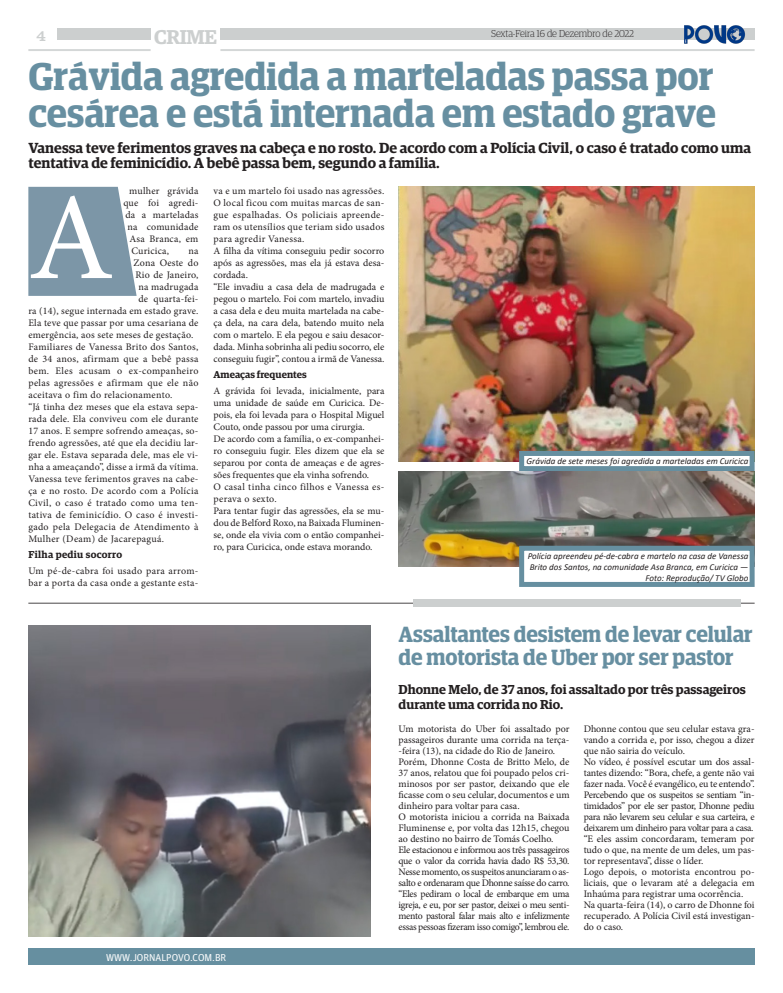
<style>
.page{position:relative;width:783px;height:993px;background:#fff}
.page>*{position:absolute;margin:0;border:0;box-sizing:border-box;transform-origin:0 0}
.t1{font:124px "Minion Pro";color:#fff}
.t2{font:600 38.7px/36.6px "Guardian Egyptian Display";color:#678fa1}
.t3{font:600 22.1px/23px "Guardian Egyptian Display";letter-spacing:-.005em;color:#678fa1}
.t4{font:600 20px "Guardian Egyptian";letter-spacing:-.02em;color:#cccfcf}
.t5{font:16px "Clarendon BT";color:#cccfcf}
.t6{font:600 14.6px/14.6px "Guardian Egyptian";color:#231f20}
.t7{font:600 13px/15px "Guardian Egyptian";color:#231f20}
.t8{font:10px/12px "Minion Pro";color:#231f20;text-align:justify}
.t9{font:10px "Minion Pro";letter-spacing:.02em;color:#231f20}
.t10{font:10px/12px "Minion Pro";letter-spacing:.03em;color:#231f20}
.t11{font:300 10px "Guardian Egyptian Display";color:#231f20}
.t12{font:10px "Guardian Agate Sans G1 D Regular";color:#fff}
.t13{font:600 10px "Guardian Egyptian";letter-spacing:.03em;color:#231f20}
.t14{font:600 10px "Guardian Egyptian";letter-spacing:.005em;color:#231f20}
.t15{font:italic 9px/10.8px "Calibri";color:#231f20;text-align:right}
</style>
<div class="page">
<div style="left:28px;top:947px;width:726px;height:17px;background:#668fa0"></div>
<div style="left:220px;top:28px;width:534px;height:12px;background:#cccfcf"></div>
<div style="left:57px;top:28px;width:94px;height:12px;background:#cccfcf"></div>
<hr style="left:28px;top:49px;width:123px;height:2px;background:#cccfcf">
<hr style="left:220px;top:49px;width:534px;height:2px;background:#cccfcf">
<svg style="left:28px;top:187px;width:108px;height:109px;background:#879eae"></svg>
<hr style="left:28px;top:602px;width:726px;height:1px;background:#231f20">
<div style="left:412px;top:599px;width:328px;height:7px;background:#cccfcf"></div>
<img style="left:398px;top:187px;width:356px;height:274px">
<div style="left:519px;top:451px;width:235px;height:20px;background:#fff;border:5px solid #668fa0"></div>
<img style="left:398px;top:471px;width:356px;height:95px">
<div style="left:519px;top:545px;width:235px;height:41px;background:#fff;border:5px solid #668fa0"></div>
<img style="left:28px;top:625px;width:342px;height:311px">
<img style="left:684px;top:25px;width:61px;height:19px">
<h3 class="t5" style="left:36px;top:25px;width:11px">4</h3>
<p class="t11" style="left:491px;top:28px;width:144px">Sexta-Feira 16 de Dezembro de 2022</p>
<h3 class="t4" style="left:154px;top:22px;width:64px">CRIME</h3>
<p class="t2" style="left:28px;top:58px;width:689px">Grávida agredida a marteladas passa por cesárea e está internada em estado grave</p>
<p class="t6" style="left:28px;top:140px;width:724px">Vanessa teve ferimentos graves na cabeça e no rosto. De acordo com a Polícia Civil, o caso é tratado como uma tentativa de feminicídio. A bebê passa bem, segundo a família.</p>
<p class="t9" style="left:129px;top:184px;width:71px">mulher grávida</p>
<p class="t8" style="left:123px;top:197px;width:77px">que foi agredi-</p>
<p class="t9" style="left:125px;top:208px;width:74px">da a marteladas</p>
<p class="t9" style="left:127px;top:220px;width:73px">na comunidade</p>
<p class="t9" style="left:129px;top:232px;width:70px">Asa Branca, em</p>
<p class="t9" style="left:131px;top:244px;width:39px">Curicica,</p>
<p class="t8" style="left:188px;top:245px;width:12px">na</p>
<p class="t9" style="left:133px;top:256px;width:67px">Zona Oeste do</p>
<p class="t9" style="left:135px;top:268px;width:64px">Rio de Janeiro,</p>
<p class="t9" style="left:138px;top:280px;width:61px">na madrugada</p>
<p class="t9" style="left:138px;top:292px;width:62px">de quarta-fei-</p>
<p class="t9" style="left:28px;top:304px;width:171px">ra (14), segue internada em estado grave.</p>
<p class="t9" style="left:28px;top:316px;width:171px">Ela teve que passar por uma cesariana de</p>
<p class="t9" style="left:28px;top:328px;width:166px">emergência, aos sete meses de gestação.</p>
<p class="t8" style="left:28px;top:341px;width:172px">Familiares de Vanessa Brito dos Santos, de 34 anos, afirmam que a bebê passa bem. Eles acusam o ex-companheiro pelas agressões e afirmam que ele não aceitava o fim do relacionamento.</p>
<p class="t8" style="left:28px;top:401px;width:172px">“Já tinha dez meses que ela estava sepa&shy;rada dele. Ela conviveu com ele durante 17 anos. E sempre sofrendo ameaças, so&shy;frendo agressões, até que ela decidiu lar&shy;gar ele. Estava separada dele, mas ele vi&shy;nha a ameaçando”, disse a irmã da vítima.</p>
<p class="t8" style="left:28px;top:473px;width:172px">Vanessa teve ferimentos graves na cabe&shy;ça e no rosto. De acordo com a Polícia Civil, o caso é tratado como uma ten&shy;tativa de feminicídio. O caso é investi&shy;gado pela Delegacia de Atendimento à Mulher (Deam) de Jacarepaguá.</p>
<p class="t13" style="left:28px;top:547px;width:95px">Filha pediu socorro</p>
<p class="t10" style="left:28px;top:565px;width:172px">Um pé-de-cabra foi usado para arrom&shy;bar a porta da casa onde a gestante esta-</p>
<p class="t8" style="left:213px;top:185px;width:172px">va e um martelo foi usado nas agressões.<br>O local ficou com muitas marcas de san&shy;gue espalhadas. Os policiais apreende&shy;ram os utensílios que teriam sido usados para agredir Vanessa.</p>
<p class="t8" style="left:213px;top:245px;width:172px">A filha da vítima conseguiu pedir socorro após as agressões, mas ela já estava desa&shy;cordada.</p>
<p class="t8" style="left:213px;top:281px;width:172px">“Ele invadiu a casa dela de madrugada e pegou o martelo. Foi com martelo, invadiu a casa dela e deu muita martelada na cabe&shy;ça dela, na cara dela, batendo muito nela com o martelo. E ela pegou e saiu desacor&shy;dada. Minha sobrinha ali pediu socorro, ele conseguiu fugir”, contou a irmã de Vanessa.</p>
<p class="t14" style="left:213px;top:367px;width:95px">Ameaças frequentes</p>
<p class="t8" style="left:213px;top:385px;width:172px">A grávida foi levada, inicialmente, para uma unidade de saúde em Curicica. De&shy;pois, ela foi levada para o Hospital Miguel Couto, onde passou por uma cirurgia.</p>
<p class="t8" style="left:213px;top:433px;width:172px">De acordo com a família, o ex-companhei&shy;ro conseguiu fugir. Eles dizem que ela se separou por conta de ameaças e de agres&shy;sões frequentes que ela vinha sofrendo.</p>
<p class="t10" style="left:213px;top:481px;width:172px">O casal tinha cinco filhos e Vanessa es&shy;perava o sexto.</p>
<p class="t8" style="left:213px;top:505px;width:172px">Para tentar fugir das agressões, ela se mu&shy;dou de Belford Roxo, na Baixada Fluminen&shy;se, onde ela vivia com o então companhei&shy;ro, para Curicica, onde estava morando.</p>
<p class="t1" style="left:28px;top:155px;width:87px">A</p>
<p class="t15" style="left:526px;top:455px;width:223px">Grávida de sete meses foi agredida a marteladas em Curicica</p>
<p class="t15" style="left:527px;top:550px;width:222px">Polícia apreendeu pé-de-cabra e martelo na casa de Vanessa<br>Brito dos Santos, na comunidade Asa Branca, em Curicica —<br>Foto: Reprodução/ TV Globo</p>
<p class="t12" style="left:106px;top:949px;width:122px">WWW.JORNALPOVO.COM.BR</p>
<p class="t3" style="left:398px;top:622px;width:355px">Assaltantes desistem de levar celular de motorista de Uber por ser pastor</p>
<p class="t7" style="left:398px;top:680px;width:348px">Dhonne Melo, de 37 anos, foi assaltado por três passageiros durante uma corrida no Rio.</p>
<p class="t8" style="left:398px;top:723px;width:172px;line-height:11px">Um motorista do Uber foi assaltado por passageiros durante uma corrida na terça--feira (13), na cidade do Rio de Janeiro.</p>
<p class="t8" style="left:398px;top:756px;width:172px;line-height:11px">Porém, Dhonne Costa de Britto Melo, de 37 anos, relatou que foi poupado pelos cri&shy;minosos por ser pastor, deixando que ele ficasse com o seu celular, documentos e um dinheiro para voltar para casa.</p>
<p class="t8" style="left:398px;top:811px;width:172px;line-height:11px">O motorista iniciou a corrida na Baixada Fluminense e, por volta das 12h15, chegou ao destino no bairro de Tomás Coelho.</p>
<p class="t8" style="left:398px;top:844px;width:172px;line-height:11px">Ele estacionou e informou aos três passageiros que o valor da corrida havia dado R$ 53,30.<br>Nesse momento, os suspeitos anunciaram o as&shy;salto e ordenaram que Dhonne saísse do carro.</p>
<p class="t8" style="left:398px;top:888px;width:172px;line-height:11px">“Eles pediram o local de embarque em uma igreja, e eu, por ser pastor, deixei o meu senti&shy;mento pastoral falar mais alto e infelizmente essas pessoas fizeram isso comigo”, lembrou ele.</p>
<p class="t8" style="left:583px;top:723px;width:172px;line-height:11px">Dhonne contou que seu celular estava gra&shy;vando a corrida e, por isso, chegou a dizer que não sairia do veículo.</p>
<p class="t8" style="left:583px;top:756px;width:172px;line-height:11px">No vídeo, é possível escutar um dos assal&shy;tantes dizendo: “Bora, chefe, a gente não vai fazer nada. Você é evangélico, eu te entendo”.</p>
<p class="t8" style="left:583px;top:789px;width:172px;line-height:11px">Percebendo que os suspeitos se sentiam “in&shy;timidados” por ele ser pastor, Dhonne pediu para não levarem seu celular e sua carteira, e deixarem um dinheiro para voltar para a casa.</p>
<p class="t8" style="left:583px;top:833px;width:172px;line-height:11px">“E eles assim concordaram, temeram por tudo o que, na mente de um deles, um pas&shy;tor representava”, disse o líder.</p>
<p class="t8" style="left:583px;top:866px;width:172px;line-height:11px">Logo depois, o motorista encontrou po&shy;liciais, que o levaram até a delegacia em Inhaúma para registrar uma ocorrência.</p>
<p class="t8" style="left:583px;top:899px;width:172px;line-height:11px">Na quarta-feira (14), o carro de Dhonne foi recuperado. A Polícia Civil está investigan&shy;do o caso.</p>
</div>
